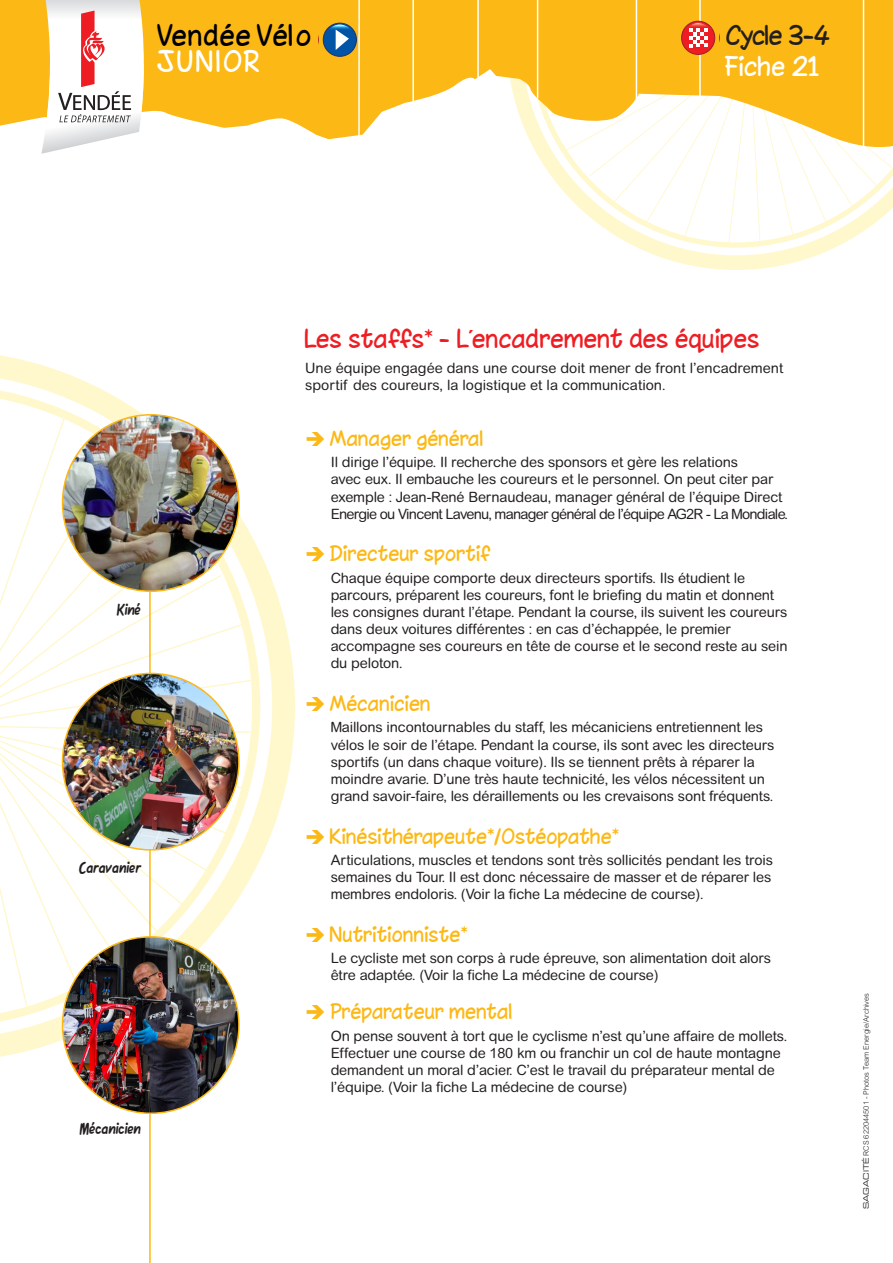
<style>
.page{position:relative;width:893px;height:1263px;background:#fff}
.page>*{position:absolute;margin:0;border:0;box-sizing:border-box;transform-origin:0 0}
.t1{font:27.3px "Chinacat";letter-spacing:.03em;color:#000}
.t2{font:27.3px "Chinacat";letter-spacing:.075em;color:#fff}
.t3{font:24.9px "Chinacat";letter-spacing:-.025em;color:#231f20}
.t4{font:24.9px "Chinacat";color:#fff}
._2-Inter{font:24px "Chinacat";color:#ee1d23}
._6-Petit-Titre{font:19.5px "Chinacat";color:#fcb814}
._1-TexteC9_5{font:19.5px "Chinacat";color:#fcb814}
._5-Titre-Italique{font:18px "Fawn Script";color:#231f20}
._1-TexteC9_5-2{font:14.25px/17.1px "Arial Rounded MT";letter-spacing:-.01em;color:#231f20}
._1-TexteC9_5-3{font:300 7.5px "Arial Rounded MT";color:#231f20}
.s1{font-family:"Square 721 BT";font-weight:400;font-stretch:expanded}
</style>
<div class="page">
<svg style="left:0;top:355px;width:295px;height:707px"></svg>
<svg style="left:0;top:385px;width:260px;height:642px"></svg>
<svg style="left:0;top:399px;width:255px;height:614px"></svg>
<svg style="left:222px;top:623px;width:24px;height:200px"></svg>
<svg style="left:201px;top:575px;width:21px;height:303px"></svg>
<svg style="left:168px;top:576px;width:33px;height:341px"></svg>
<svg style="left:0;top:485px;width:168px;height:474px"></svg>
<svg style="left:639px;top:248px;width:195px;height:22px;fill:#fff8cd"></svg>
<hr style="left:149px;top:486px;width:2px;height:777px;background:#fcb814">
<img style="left:63px;top:415px;width:176px;height:176px;border-radius:88px">
<img style="left:63px;top:673px;width:176px;height:177px;border-radius:88px">
<img style="left:63px;top:937px;width:176px;height:176px;border-radius:88px">
<svg style="left:0;top:0;width:534px;height:148px;fill:#fcb814"></svg>
<hr style="left:358px;top:0;width:2px;height:139px;background:#fff">
<hr style="left:477px;top:0;width:2px;height:99px;background:#fff">
<hr style="left:412px;top:0;width:2px;height:106px;background:#fff">
<div style="left:323px;top:23px;width:33px;height:33px;background:#0154a6;border-radius:50%"></div>
<div style="left:323px;top:23px;width:34px;height:34px;border:1px solid #213266;border-radius:50%"></div>
<svg style="left:328px;top:25px;width:25px;height:25px"></svg>
<svg style="left:534px;top:0;width:359px;height:245px"></svg>
<svg style="left:41px;top:0;width:103px;height:154px"></svg>
<h1 class="t1" style="left:157px;top:19px;width:156px">Vendée Vélo</h1>
<h2 class="t3" style="left:726px;top:20px;width:106px">Cycle 3-4</h2>
<h1 class="t2" style="left:157px;top:45px;width:105px">JUNIOR</h1>
<p class="t4" style="left:725px;top:51px;width:96px">Fiche 21</p>
<p class="_5-Titre-Italique" style="left:117px;top:598px;width:25px">Kiné</p>
<p class="_5-Titre-Italique" style="left:79px;top:856px;width:63px">Caravanier</p>
<p class="_5-Titre-Italique" style="left:80px;top:1117px;width:62px">Mécanicien</p>
<p class="_2-Inter" style="left:305px;top:323px;width:456px">Les staffs<sup>*</sup> - L’encadrement des équipes</p>
<p class="_1-TexteC9_5-2" style="left:305px;top:360px;width:480px">Une équipe engagée dans une course doit mener de front l’encadrement sportif des coureurs, la logistique et la communication.</p>
<p class="_1-TexteC9_5" style="left:305px;top:426px;width:180px">➔ Manager général</p>
<p class="_1-TexteC9_5-2" style="left:331px;top:454px;width:459px">Il dirige l’équipe. Il recherche des sponsors et gère les relations<br>avec eux. Il embauche les coureurs et le personnel. On peut citer par exemple : Jean-René Bernaudeau, manager général de l’équipe Direct Energie ou Vincent Lavenu, manager général de l’équipe AG2R - La Mondiale.</p>
<p class="_6-Petit-Titre" style="left:305px;top:542px;width:187px">➔ Directeur sportif</p>
<p class="_1-TexteC9_5-2" style="left:331px;top:569px;width:458px">Chaque équipe comporte deux directeurs sportifs. Ils étudient le parcours, préparent les coureurs, font le briefing du matin et donnent les consignes durant l’étape. Pendant la course, ils suivent les coureurs dans deux voitures différentes : en cas d’échappée, le premier accompagne ses coureurs en tête de course et le second reste au sein du peloton.</p>
<p class="_6-Petit-Titre" style="left:305px;top:691px;width:128px">➔ Mécanicien</p>
<p class="_1-TexteC9_5-2" style="left:331px;top:719px;width:445px">Maillons incontournables du staff, les mécaniciens entretiennent les vélos le soir de l’étape. Pendant la course, ils sont avec les directeurs sportifs (un dans chaque voiture). Ils se tiennent prêts à réparer la moindre avarie. D’une très haute technicité, les vélos nécessitent un grand savoir-faire, les déraillements ou les crevaisons sont fréquents.</p>
<p class="_6-Petit-Titre" style="left:305px;top:824px;width:315px">➔ Kinésithérapeute<sup>*</sup>/Ostéopathe<sup>*</sup></p>
<p class="_1-TexteC9_5-2" style="left:331px;top:851px;width:444px">Articulations, muscles et tendons sont très sollicités pendant les trois semaines du Tour. Il est donc nécessaire de masser et de réparer les membres endoloris. (Voir la fiche La médecine de course).</p>
<p class="_6-Petit-Titre" style="left:305px;top:922px;width:164px">➔ Nutritionniste<sup>*</sup></p>
<p class="_1-TexteC9_5-2" style="left:331px;top:950px;width:442px">Le cycliste met son corps à rude épreuve, son alimentation doit alors être adaptée. (Voir la fiche La médecine de course)</p>
<p class="_6-Petit-Titre" style="left:305px;top:1000px;width:209px">➔ Préparateur mental</p>
<p class="_1-TexteC9_5-2" style="left:331px;top:1027px;width:458px">On pense souvent à tort que le cyclisme n’est qu’une affaire de mollets.<br>Effectuer une course de 180 km ou franchir un col de haute montagne demandent un moral d’acier. C’est le travail du préparateur mental de l’équipe. (Voir la fiche La médecine de course)</p>
<p class="_1-TexteC9_5-3" style="left:862px;top:1209px;width:218px;rotate:-90deg"><span class="s1">SAGACITÉ</span> RCS 622044501 - Photos Team Energie/Archives</p>
</div>
